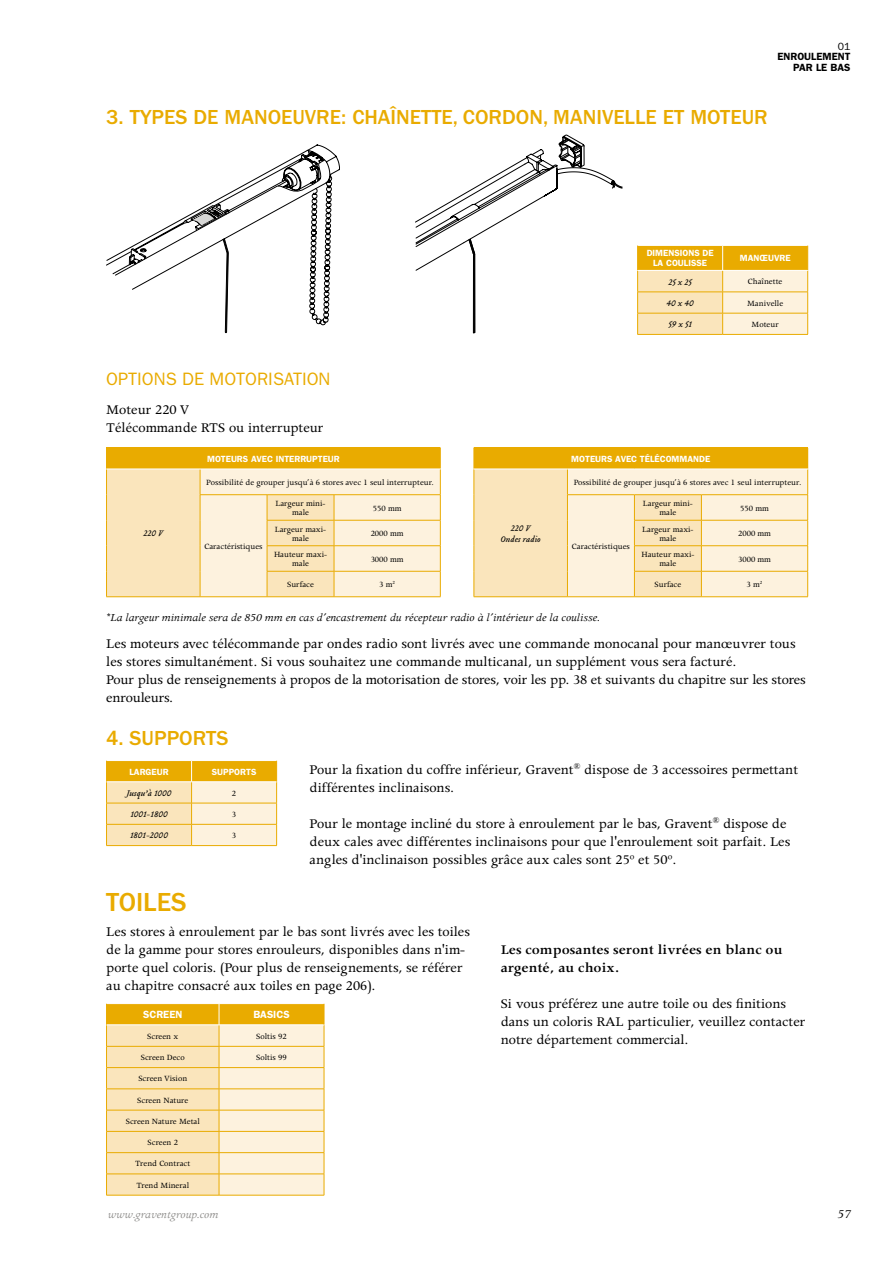
<style>
.page{position:relative;width:893px;height:1263px;background:#fff}
.page>*{position:absolute;margin:0;border:0;box-sizing:border-box;transform-origin:0 0}
.t1{font:500 27px "Franklin Gothic LT";color:#e9ab00}
.t2{font:500 21px "Franklin Gothic LT";color:#e9ab00}
.t3{font:18px "Franklin Gothic LT";color:#e9ab00}
.t4{font:15px/18px "Apollo";color:#000}
.t5{font:600 15px/18px "Apollo";color:#000}
.t6{font:italic 13.5px "Apollo";color:#000}
.t7{font:italic 12px "Apollo";color:#000}
.t8{font:italic 12px "Apollo";color:#8e8d8b}
.t9{font:600 10.5px/10.5px "Franklin Gothic LT";color:#000;text-align:right}
.t10{font:600 10.5px "Franklin Gothic LT";color:#fff}
.t11{font:10.5px "Franklin Gothic LT";color:#000}
.t12{font:9px/9px "Apollo";color:#000;text-align:center}
.t13{font:600 9px/9.8px "Franklin Gothic LT";color:#fff;text-align:center}
.t14{font:italic 9px/10.8px "Tribute";color:#000;text-align:center}
</style>
<div class="page">
<hr style="left:106px;top:447px;width:94px;height:1px;background:#e9ab00">
<hr style="left:200px;top:447px;width:67px;height:1px;background:#e9ab00">
<hr style="left:267px;top:447px;width:67px;height:1px;background:#e9ab00">
<hr style="left:334px;top:447px;width:107px;height:1px;background:#e9ab00">
<svg style="left:106px;top:448px;width:335px;height:149px;background:#f8e1ab"></svg>
<hr style="left:106px;top:469px;width:94px;height:1px;background:#fff">
<hr style="left:200px;top:469px;width:67px;height:1px;background:#fff">
<hr style="left:267px;top:469px;width:67px;height:1px;background:#fff">
<hr style="left:334px;top:469px;width:107px;height:1px;background:#fff">
<hr style="left:474px;top:447px;width:93px;height:1px;background:#e9ab00">
<hr style="left:567px;top:447px;width:67px;height:1px;background:#e9ab00">
<hr style="left:634px;top:447px;width:67px;height:1px;background:#e9ab00">
<hr style="left:701px;top:447px;width:107px;height:1px;background:#e9ab00">
<svg style="left:474px;top:448px;width:334px;height:149px;background:#f8e1ac"></svg>
<hr style="left:474px;top:469px;width:93px;height:1px;background:#fff">
<hr style="left:567px;top:469px;width:67px;height:1px;background:#fff">
<hr style="left:634px;top:469px;width:67px;height:1px;background:#fff">
<hr style="left:701px;top:469px;width:107px;height:1px;background:#fff">
<hr style="left:106px;top:845px;width:86px;height:1px;background:#e9ab00">
<hr style="left:192px;top:845px;width:85px;height:1px;background:#e9ab00">
<svg style="left:106px;top:760px;width:171px;height:85px;background:#f6da96"></svg>
<svg style="left:106px;top:145px;width:234px;height:188px"></svg>
<hr style="left:637px;top:334px;width:86px;height:1px;background:#e9ab00">
<hr style="left:723px;top:334px;width:85px;height:1px;background:#e9ab00">
<svg style="left:637px;top:245px;width:171px;height:89px;background:#f5d88f"></svg>
<hr style="left:106px;top:1195px;width:113px;height:1px;background:#e9ab00">
<hr style="left:219px;top:1195px;width:105px;height:1px;background:#e9ab00">
<svg style="left:106px;top:1003px;width:219px;height:192px;background:#f8e1ad"></svg>
<svg style="left:415px;top:135px;width:207px;height:198px"></svg>
<p class="t11" style="left:838px;top:40px;width:14px">01</p>
<p class="t9" style="left:777px;top:52px;width:74px">ENROULEMENT<br>PAR LE BAS</p>
<h2 class="t2" style="left:106px;top:105px;width:663px">3. TYPES DE MANOEUVRE: CHAÎNETTE, CORDON, MANIVELLE ET MOTEUR</h2>
<p class="t13" style="left:647px;top:248px;width:68px">DIMENSIONS DE<br>LA COU LISSE</p>
<p class="t13" style="left:740px;top:253px;width:52px">MANŒUVRE</p>
<p class="t14" style="left:668px;top:276px;width:25px">25 x 25</p>
<p class="t12" style="left:748px;top:277px;width:36px">Chaînette</p>
<p class="t14" style="left:666px;top:298px;width:29px">40 x 40</p>
<p class="t12" style="left:747px;top:299px;width:38px">Manivelle</p>
<p class="t14" style="left:668px;top:319px;width:25px">59 x 51</p>
<p class="t12" style="left:752px;top:320px;width:29px">Moteur</p>
<p class="t3" style="left:106px;top:368px;width:226px">OPTIONS DE MOTORISATION</p>
<p class="t4" style="left:106px;top:401px;width:219px">Moteur 220 V<br>Télécommande RTS ou interrupteur</p>
<p class="t13" style="left:207px;top:454px;width:134px">MOTEURS AVEC INTERRUPTEUR</p>
<p class="t13" style="left:571px;top:454px;width:141px">MOTEURS AVEC TÉLÉCOMMANDE</p>
<p class="t12" style="left:206px;top:478px;width:229px">Possibilité de grouper jusqu’à 6 stores avec 1 seul interrupteur.</p>
<p class="t12" style="left:574px;top:478px;width:229px">Possibilité de grouper jusqu’à 6 stores avec 1 seul interrupteur.</p>
<p class="t14" style="left:143px;top:528px;width:21px">220 V</p>
<p class="t12" style="left:204px;top:542px;width:60px">Caractéristiques</p>
<p class="t12" style="left:276px;top:499px;width:51px">Largeur mini&shy;male</p>
<p class="t12" style="left:373px;top:504px;width:30px">550 mm</p>
<p class="t12" style="left:275px;top:525px;width:53px">Largeur maxi&shy;male</p>
<p class="t12" style="left:371px;top:529px;width:34px">2000 mm</p>
<p class="t12" style="left:274px;top:550px;width:55px">Hauteur maxi&shy;male</p>
<p class="t12" style="left:371px;top:555px;width:34px">3000 mm</p>
<p class="t12" style="left:287px;top:580px;width:28px">Surface</p>
<p class="t12" style="left:379px;top:580px;width:17px">3 m<sup>2</sup></p>
<p class="t14" style="left:501px;top:523px;width:42px">220 V<br>Ondes radio</p>
<p class="t12" style="left:572px;top:542px;width:60px">Caractéristiques</p>
<p class="t12" style="left:643px;top:499px;width:51px">Largeur mini&shy;male</p>
<p class="t12" style="left:740px;top:504px;width:30px">550 mm</p>
<p class="t12" style="left:642px;top:525px;width:53px">Largeur maxi&shy;male</p>
<p class="t12" style="left:738px;top:529px;width:34px">2000 mm</p>
<p class="t12" style="left:641px;top:550px;width:55px">Hauteur maxi&shy;male</p>
<p class="t12" style="left:738px;top:555px;width:34px">3000 mm</p>
<p class="t12" style="left:654px;top:580px;width:28px">Surface</p>
<p class="t12" style="left:747px;top:580px;width:17px">3 m<sup>2</sup></p>
<p class="t7" style="left:106px;top:611px;width:495px">*La largeur minimale sera de 850 mm en cas d’encastrement du récepteur radio à l’intérieur de la coulisse.</p>
<p class="t4" style="left:106px;top:635px;width:701px">Les moteurs avec télécommande par ondes radio sont livrés avec une commande monocanal pour manœuvrer tous les stores simultanément. Si vous souhaitez une commande multicanal, un supplément vous sera facturé.<br>Pour plus de renseignements à propos de la motorisation de stores, voir les pp. 38 et suivants du chapitre sur les stores enrouleurs.</p>
<h2 class="t2" style="left:106px;top:726px;width:124px">4. SUPPORTS</h2>
<p class="t13" style="left:129px;top:766px;width:41px">LARGEUR</p>
<p class="t13" style="left:212px;top:766px;width:46px">SUPPORTS</p>
<p class="t14" style="left:126px;top:787px;width:47px">Jusqu’à 1000</p>
<p class="t12" style="left:232px;top:789px;width:6px">2</p>
<p class="t14" style="left:130px;top:809px;width:39px">1001-1800</p>
<p class="t12" style="left:232px;top:810px;width:6px">3</p>
<p class="t14" style="left:130px;top:830px;width:39px">1801-2000</p>
<p class="t12" style="left:232px;top:831px;width:6px">3</p>
<h1 class="t1" style="left:106px;top:887px;width:27px">TOILES</h1>
<p class="t4" style="left:310px;top:761px;width:490px">Pour la fixation du coffre inférieur, Gravent<sup>®</sup> dispose de 3 accessoires permettant différentes inclinaisons.</p>
<p class="t4" style="left:310px;top:815px;width:482px">Pour le montage incliné du store à enroulement par le bas, Gravent<sup>®</sup> dispose de deux cales avec différentes inclinaisons pour que l'enroulement soit parfait. Les angles d'inclinaison possibles grâce aux cales sont 25º et 50º.</p>
<p class="t4" style="left:106px;top:923px;width:365px">Les stores à enroulement par le bas sont livrés avec les toiles de la gamme pour stores enrouleurs, disponibles dans n'im&shy;porte quel coloris. (Pour plus de renseignements, se référer au chapitre consacré aux toiles en page 206).</p>
<p class="t5" style="left:501px;top:941px;width:283px">Les composantes seront livrées en blanc ou argenté, au choix.</p>
<p class="t4" style="left:501px;top:995px;width:306px">Si vous préférez une autre toile ou des finitions dans un coloris RAL particulier, veuillez contacter notre département commercial.</p>
<p class="t10" style="left:143px;top:1008px;width:41px">SCREEN</p>
<p class="t10" style="left:253px;top:1008px;width:38px">BASICS</p>
<p class="t12" style="left:147px;top:1032px;width:33px">Screen x</p>
<p class="t12" style="left:256px;top:1032px;width:32px">Soltis 92</p>
<p class="t12" style="left:141px;top:1053px;width:45px">Screen Deco</p>
<p class="t12" style="left:256px;top:1053px;width:32px">Soltis 99</p>
<p class="t12" style="left:138px;top:1074px;width:50px">Screen Vision</p>
<p class="t12" style="left:137px;top:1096px;width:53px">Screen Nature</p>
<p class="t12" style="left:126px;top:1117px;width:76px">Screen Nature Metal</p>
<p class="t12" style="left:148px;top:1138px;width:32px">Screen 2</p>
<p class="t12" style="left:135px;top:1159px;width:57px">Trend Contract</p>
<p class="t12" style="left:136px;top:1181px;width:54px">Trend Mineral</p>
<p class="t8" style="left:108px;top:1208px;width:112px">www.graventgroup.com</p>
<p class="t6" style="left:837px;top:1207px;width:14px">57</p>
</div>
